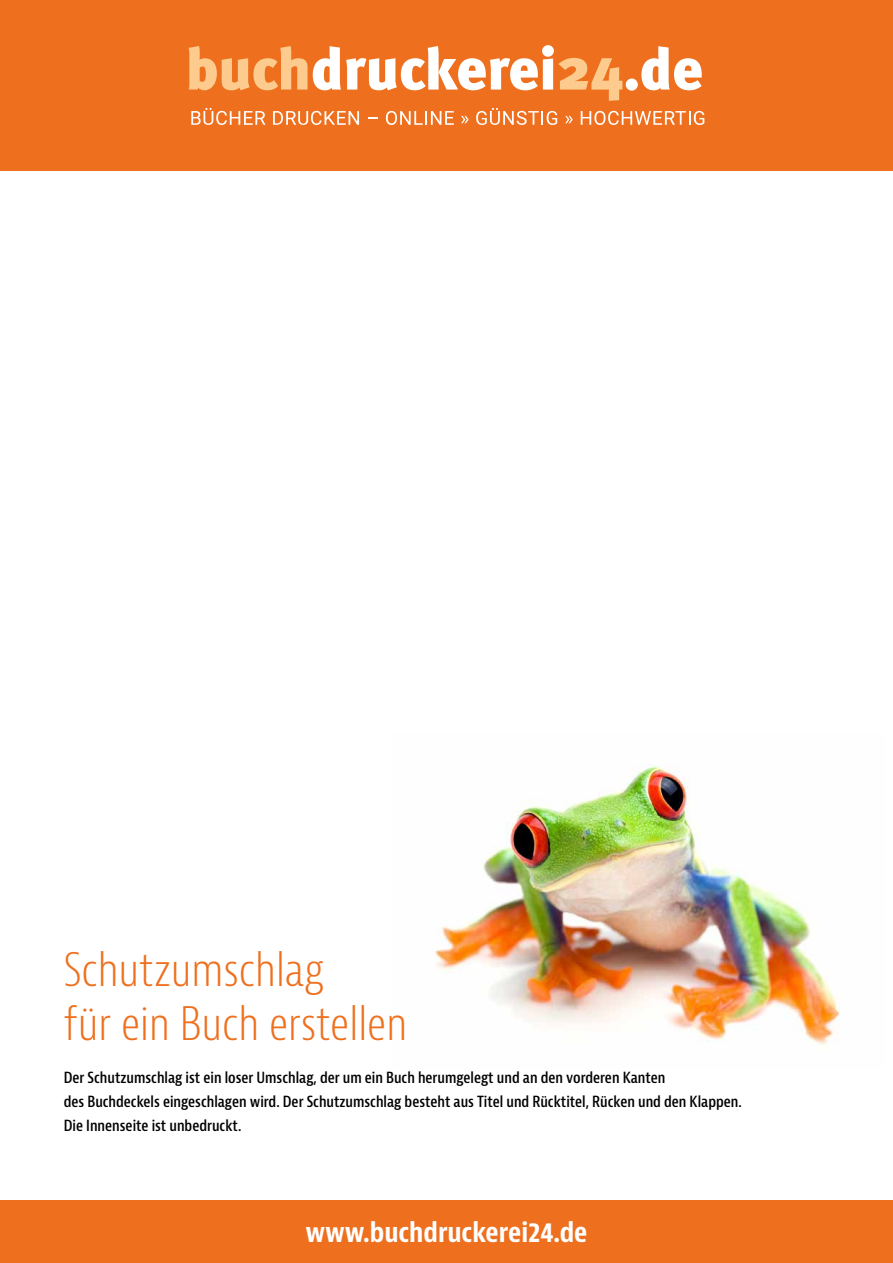
<style>
.page{position:relative;width:893px;height:1263px;background:#fff}
.page>*{position:absolute;margin:0;border:0;box-sizing:border-box;transform-origin:0 0}
.t1{font:300 condensed 45px/54px "Bernina Sans";color:#ee701e}
.t2{font:700 condensed 27px "Bernina Sans";color:#fff}
.t3{font:600 condensed 15px/24px "Bernina Sans";color:#000}
</style>
<div class="page">
<img style="left:435px;top:765px;width:405px;height:280px">
<div style="left:0;top:1200px;width:893px;height:63px;background:#ee701e"></div>
<div style="left:0;top:0;width:893px;height:170px;background:#ee701e"></div>
<svg style="left:191px;top:108px;width:74px;height:17px"></svg>
<svg style="left:273px;top:111px;width:86px;height:14px"></svg>
<svg style="left:368px;top:117px;width:9px;height:2px"></svg>
<svg style="left:386px;top:111px;width:68px;height:14px"></svg>
<svg style="left:461px;top:116px;width:8px;height:7px"></svg>
<svg style="left:476px;top:108px;width:81px;height:17px"></svg>
<svg style="left:565px;top:116px;width:8px;height:7px"></svg>
<svg style="left:581px;top:111px;width:123px;height:14px"></svg>
<svg style="left:189px;top:45px;width:433px;height:56px"></svg>
<div style="left:626px;top:79px;width:12px;height:12px;background:#fff;border-radius:50%"></div>
<svg style="left:641px;top:46px;width:61px;height:44px"></svg>
<h1 class="t1" style="left:64px;top:943px;width:345px">Schutzumschlag<br>für ein Buch erstellen</h1>
<p class="t3" style="left:64px;top:1066px;width:679px">Der Schutzumschlag ist ein loser Umschlag, der um ein Buch herumgelegt und an den vorderen Kanten<br>des Buchdeckels eingeschlagen wird. Der Schutzumschlag besteht aus Titel und Rücktitel, Rücken und den Klappen.<br>Die Innenseite ist unbedruckt.</p>
<h2 class="t2" style="left:305px;top:1216px;width:284px">www.buchdruckerei24.de</h2>
</div>
